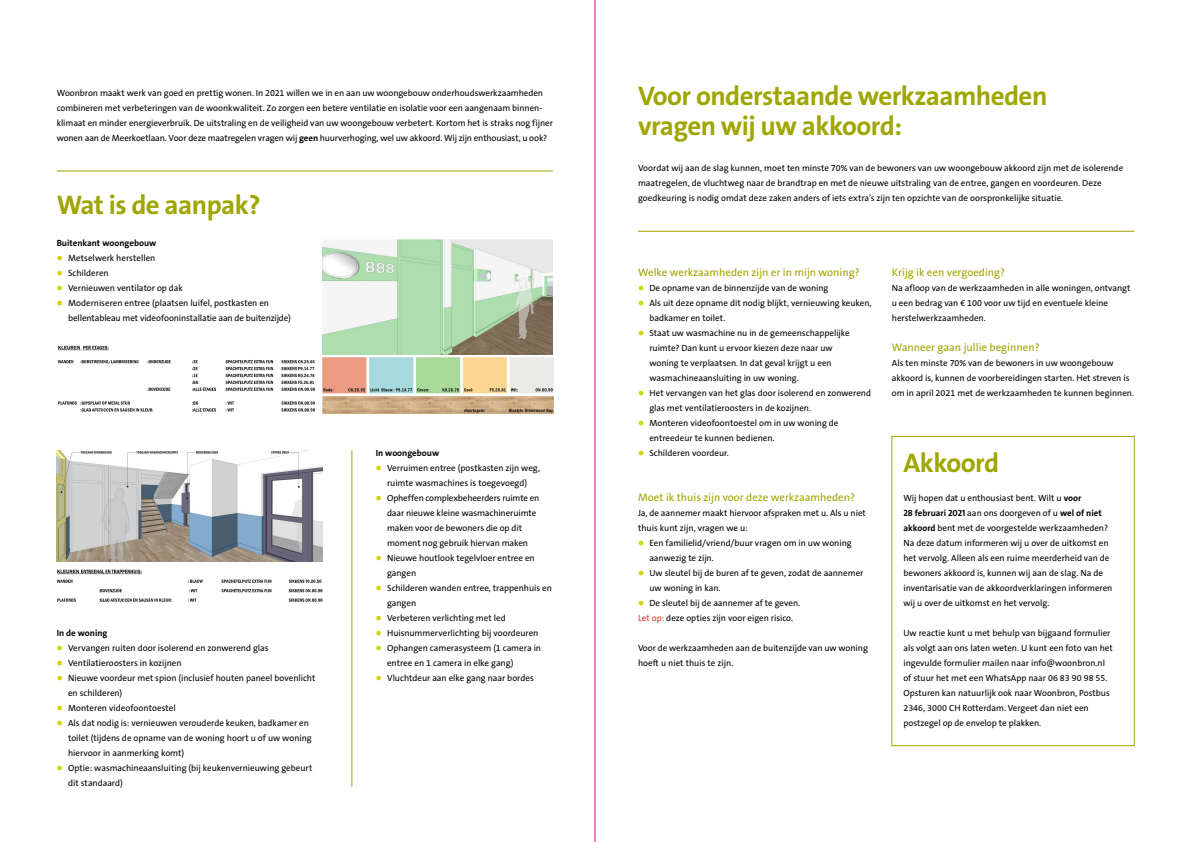
<style>
.page{position:relative;width:1191px;height:842px;background:#fff}
.page>*{position:absolute;margin:0;border:0;box-sizing:border-box;transform-origin:0 0}
.t1{font:27px/30px "The Sans LP7 Bld";letter-spacing:-.02em;color:#9fa600}
.t2{font:11px "The Sans B5 Plain";color:#9fa600}
.t3{font:9px/15px "The Sans B5 Plain";color:#000}
.t4{font:700 9px "The Sans B7";color:#000}
.t5{font:9px "The Sans LP7 Bld";color:#000}
.s1{font-family:"The Sans LP7 Bld"}
.s2{color:#cfd600}
.s3{color:#e7332a}
.s4{font-family:"The Sans B5 Plain"}
</style>
<div class="page">
<div style="left:891px;top:436px;width:243px;height:310px;border:1px solid #9fa600"></div>
<hr style="left:638px;top:231px;width:496px;height:1px;background:#9fa600">
<hr style="left:57px;top:171px;width:496px;height:1px;background:#9fa600">
<hr style="left:351px;top:450px;width:1px;height:337px;background:#9fa600">
<img style="left:57px;top:345px;width:497px;height:69px">
<img style="left:322px;top:240px;width:231px;height:115px">
<img style="left:57px;top:450px;width:265px;height:112px">
<img style="left:57px;top:570px;width:115px;height:32px">
<img style="left:188px;top:579px;width:135px;height:23px">
<hr style="left:595px;top:0;width:1px;height:842px;background:#e6007e">
<p class="t3" style="left:57px;top:86px;width:498px">Woonbron maakt werk van goed en prettig wonen. In 2021 willen we in en aan uw woongebouw onderhoudswerkzaamheden combineren met verbeteringen van de woonkwaliteit. Zo zorgen een betere ventilatie en isolatie voor een aangenaam binnen&shy;klimaat en minder energieverbruik. De uitstraling en de veiligheid van uw woongebouw verbetert. Kortom het is straks nog fijner wonen aan de Meerkoetlaan. Voor deze maatregelen vragen wij <span class="s1">geen</span> huurverhoging, wel uw akkoord. Wij zijn enthousiast, u ook?</p>
<h1 class="t1" style="left:57px;top:190px;width:205px">Wat is de aanpak?</h1>
<p class="t4" style="left:57px;top:238px;width:101px">Buitenkant woongebouw</p>
<p class="t3" style="left:57px;top:251px;width:100px"><span class="s2">●</span> Metselwerk herstellen</p>
<p class="t3" style="left:57px;top:266px;width:54px"><span class="s2">●</span> Schilderen</p>
<p class="t3" style="left:57px;top:281px;width:128px"><span class="s2">●</span> Vernieuwen ventilator op dak</p>
<p class="t3" style="left:68px;top:296px;width:224px;text-indent:-11px"><span class="s2">●</span> Moderniseren entree (plaatsen luifel, postkasten en bellentableau met videofooninstallatie aan de buitenzijde)</p>
<p class="t4" style="left:57px;top:628px;width:52px">In de woning</p>
<p class="t3" style="left:57px;top:641px;width:213px"><span class="s2">●</span> Vervangen ruiten door isolerend en zonwerend glas</p>
<p class="t3" style="left:57px;top:656px;width:126px"><span class="s2">●</span> Ventilatieroosters in kozijnen</p>
<p class="t3" style="left:68px;top:671px;width:249px;text-indent:-11px"><span class="s2">●</span> Nieuwe voordeur met spion (inclusief houten paneel bovenlicht en schilderen)</p>
<p class="t3" style="left:57px;top:701px;width:121px"><span class="s2">●</span> Monteren videofoontoestel</p>
<p class="t3" style="left:68px;top:716px;width:245px;text-indent:-11px"><span class="s2">●</span> Als dat nodig is: vernieuwen verouderde keuken, badkamer en toilet (tijdens de opname van de woning hoort u of uw woning hiervoor in aanmerking komt)</p>
<p class="t3" style="left:68px;top:761px;width:246px;text-indent:-11px"><span class="s2">●</span> Optie: wasmachineaansluiting (bij keukenvernieuwing gebeurt dit standaard)</p>
<p class="t4" style="left:376px;top:448px;width:65px">In woongebouw</p>
<p class="t3" style="left:376px;top:461px;width:166px;text-align:center"><span class="s2">●</span> Verruimen entree (postkasten zijn weg, ruimte wasmachines is toegevoegd)</p>
<p class="t3" style="left:387px;top:491px;width:154px;text-indent:-11px"><span class="s2">●</span> Opheffen complexbeheerders ruimte en daar nieuwe kleine wasmachineruimte maken voor de bewoners die op dit moment nog gebruik hiervan maken</p>
<p class="t3" style="left:387px;top:551px;width:149px;text-indent:-11px"><span class="s2">●</span> Nieuwe houtlook tegelvloer entree en gangen</p>
<p class="t3" style="left:387px;top:581px;width:166px;text-indent:-11px"><span class="s2">●</span> Schilderen wanden entree, trappenhuis en gangen</p>
<p class="t3" style="left:376px;top:611px;width:132px"><span class="s2">●</span> Verbeteren verlichting met led</p>
<p class="t3" style="left:376px;top:626px;width:164px"><span class="s2">●</span> Huisnummerverlichting bij voordeuren</p>
<p class="t3" style="left:387px;top:641px;width:156px;text-indent:-11px"><span class="s2">●</span> Ophangen camerasysteem (1 camera in entree en 1 camera in elke gang)</p>
<p class="t3" style="left:376px;top:671px;width:160px"><span class="s2">●</span> Vluchtdeur aan elke gang naar bordes</p>
<h1 class="t1" style="left:638px;top:81px;width:411px">Voor onderstaande werkzaamheden vragen wij uw akkoord:</h1>
<p class="t3" style="left:638px;top:161px;width:487px">Voordat wij aan de slag kunnen, moet ten minste 70% van de bewoners van uw woongebouw akkoord zijn met de isolerende maatregelen, de vluchtweg naar de brandtrap en met de nieuwe uitstraling van de entree, gangen en voordeuren. Deze goedkeuring is nodig omdat deze zaken anders of iets extra’s zijn ten opzichte van de oorspronkelijke situatie.</p>
<p class="t2" style="left:638px;top:267px;width:223px">Welke werkzaamheden zijn er in mijn woning?</p>
<p class="t3" style="left:638px;top:281px;width:192px"><span class="s2">●</span> De opname van de binnenzijde van de woning</p>
<p class="t3" style="left:649px;top:296px;width:224px;text-indent:-11px"><span class="s2">●</span> Als uit deze opname dit nodig blijkt, vernieuwing keuken, badkamer en toilet.</p>
<p class="t3" style="left:649px;top:326px;width:202px;text-indent:-11px"><span class="s2">●</span> Staat uw wasmachine nu in de gemeenschappelijke ruimte? Dan kunt u ervoor kiezen deze naar uw woning te verplaatsen. In dat geval krijgt u een wasmachineaansluiting in uw woning.</p>
<p class="t3" style="left:649px;top:386px;width:223px;text-indent:-11px"><span class="s2">●</span> Het vervangen van het glas door isolerend en zonwerend glas met ventilatieroosters in de kozijnen.</p>
<p class="t3" style="left:649px;top:416px;width:191px;text-indent:-11px"><span class="s2">●</span> Monteren videofoontoestel om in uw woning de entreedeur te kunnen bedienen.</p>
<p class="t3" style="left:638px;top:446px;width:92px"><span class="s2">●</span> Schilderen voordeur.</p>
<p class="t2" style="left:638px;top:492px;width:218px">Moet ik thuis zijn voor deze werkzaamheden?</p>
<p class="t3" style="left:638px;top:506px;width:229px">Ja, de aannemer maakt hiervoor afspraken met u. Als u niet thuis kunt zijn, vragen we u:</p>
<p class="t3" style="left:649px;top:536px;width:204px;text-indent:-11px"><span class="s2">●</span> Een familielid/vriend/buur vragen om in uw woning aanwezig te zijn.</p>
<p class="t3" style="left:649px;top:566px;width:215px;text-indent:-11px"><span class="s2">●</span> Uw sleutel bij de buren af te geven, zodat de aannemer uw woning in kan.</p>
<p class="t3" style="left:638px;top:596px;width:164px"><span class="s2">●</span> De sleutel bij de aannemer af te geven.<br><span class="s3">Let op:</span> deze opties zijn voor eigen risico.</p>
<p class="t3" style="left:638px;top:641px;width:231px">Voor de werkzaamheden aan de buitenzijde van uw woning hoeft u niet thuis te zijn.</p>
<p class="t2" style="left:891px;top:267px;width:115px">Krijg ik een vergoeding?</p>
<p class="t3" style="left:891px;top:281px;width:240px">Na afloop van de werkzaamheden in alle woningen, ontvangt u een bedrag van € 100 voor uw tijd en eventuele kleine herstelwerkzaamheden.</p>
<p class="t2" style="left:891px;top:342px;width:149px">Wanneer gaan jullie beginnen?</p>
<p class="t3" style="left:891px;top:356px;width:244px">Als ten minste 70% van de bewoners in uw woongebouw akkoord is, kunnen de voorbereidingen starten. Het streven is om in april 2021 met de werkzaamheden te kunnen beginnen.</p>
<h1 class="t1" style="left:903px;top:448px;width:97px">Akkoord</h1>
<p class="t3" style="left:903px;top:491px;width:179px">Wij hopen dat u enthousiast bent. Wilt u <span class="s1">voor</span></p>
<p class="t5" style="left:903px;top:507px;width:200px">28 februari 2021 <span class="s4">aan ons doorgeven of u</span> wel of niet</p>
<p class="t3" style="left:903px;top:521px;width:210px"><span class="s1">akkoord</span> bent met de voorgestelde werkzaamheden?<br>Na deze datum informeren wij u over de uitkomst en het vervolg. Alleen als een ruime meerderheid van de bewoners akkoord is, kunnen wij aan de slag. Na de inventarisatie van de akkoordverklaringen informeren wij u over de uitkomst en het vervolg.</p>
<p class="t3" style="left:903px;top:626px;width:211px">Uw reactie kunt u met behulp van bijgaand formulier als volgt aan ons laten weten. U kunt een foto van het ingevulde formulier mailen naar info@woonbron.nl of stuur het met een WhatsApp naar 06 83 90 98 55.<br>Opsturen kan natuurlijk ook naar Woonbron, Postbus 2346, 3000 CH Rotterdam. Vergeet dan niet een postzegel op de envelop te plakken.</p>
</div>
